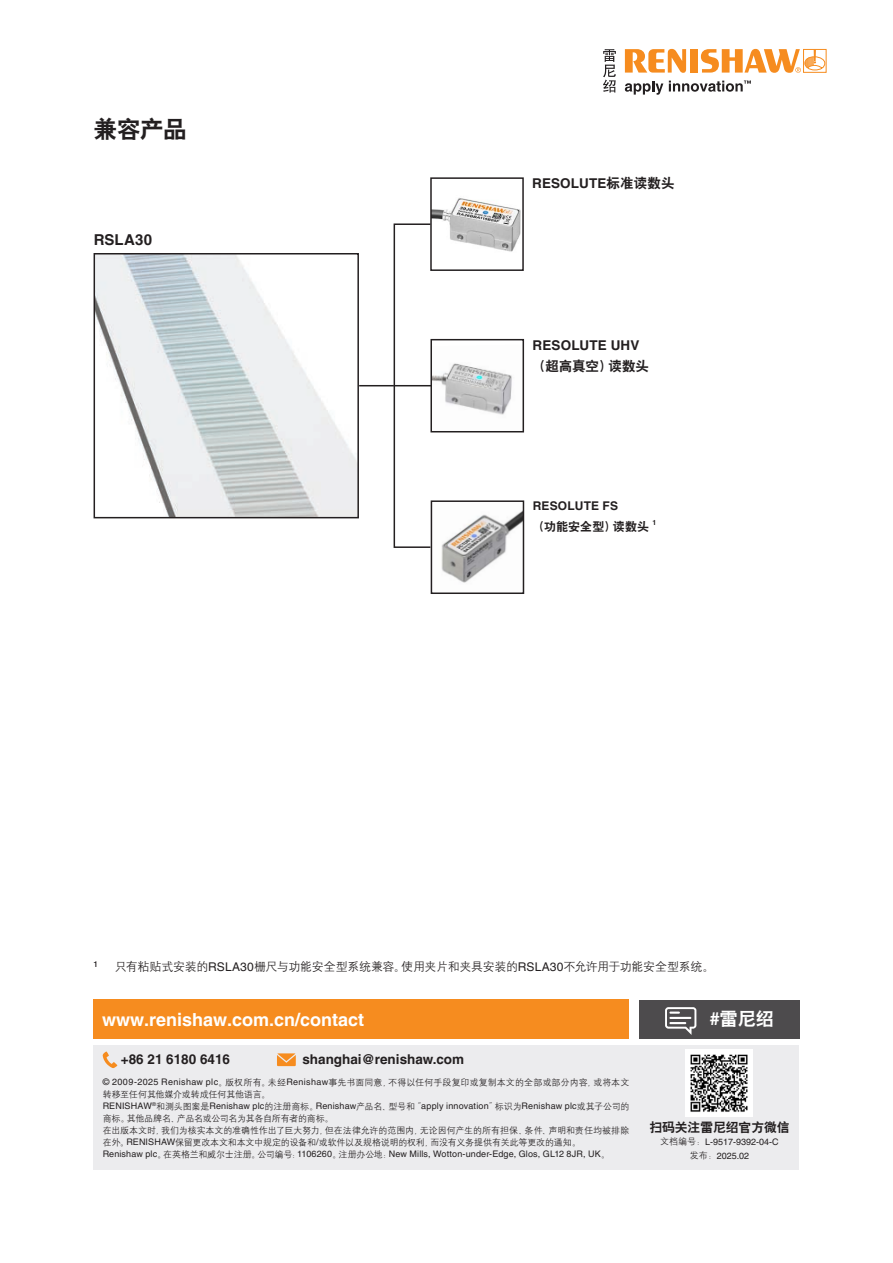
<style>
.page{position:relative;width:893px;height:1263px;background:#fff}
.page>*{position:absolute;margin:0;border:0;box-sizing:border-box;transform-origin:0 0}
.Heading_1__16pt_bold{font:24px "H Yb 2 gj";color:#231f20}
.t1{font:700 18px "Helvetica LT Pro";color:#fff}
.t2{font:18px "H Yb 2 gj";color:#fff}
._10pt_Body_Text_Bold{font:700 15px "Helvetica LT Pro";letter-spacing:.005em;color:#231f20}
._8pt_Body_Text_Bold{font:700 13.5px/20.1px "Helvetica LT Pro";color:#231f20}
.t3{font:12.75px "H Yb 2 gj";color:#231f20}
.Footnote{font:12px "H Yg 2 gj";letter-spacing:-.025em;color:#231f20}
._8pt_Body_Text_Bold-2{font:700 12px/20.1px "Helvetica LT Pro";letter-spacing:.015em;color:#231f20}
.t4{font:9px/12px "H Yg 2 gj";letter-spacing:-.01em;color:#231f20}
.t5{font:9px "Helvetica LT Pro";letter-spacing:.015em;color:#231f20}
.s1{font-family:"H Yb 2 gj";font-weight:400}
.s2{font-family:"Helvetica LT Pro";font-size:13.5px}
.s3{font-family:"Helvetica LT Pro"}
.s4{font-family:"H Yg 2 gj"}
.s5{font-family:"Helvetica LT Pro";font-weight:700}
</style>
<div class="page">
<div style="left:94px;top:1045px;width:705px;height:124px;background:#ececee"></div>
<svg style="left:103px;top:1051px;width:14px;height:17px"></svg>
<svg style="left:277px;top:1053px;width:19px;height:13px"></svg>
<div style="left:639px;top:1000px;width:160px;height:39px;background:#4d4b4d"></div>
<svg style="left:665px;top:1007px;width:31px;height:28px"></svg>
<div style="left:94px;top:1000px;width:535px;height:39px;background:#f68c1f"></div>
<div style="left:94px;top:999px;width:535px;height:38px;background:#f68c1f"></div>
<img style="left:686px;top:1049px;width:67px;height:67px">
<img style="left:97px;top:256px;width:259px;height:259px">
<div style="left:94px;top:253px;width:265px;height:265px;border:2px solid #231f20"></div>
<img style="left:441px;top:511px;width:80px;height:72px">
<div style="left:431px;top:500px;width:93px;height:94px;border:2px solid #231f20"></div>
<hr style="left:359px;top:385px;width:35px;height:1px;background:#231f20">
<div style="left:394px;top:223px;width:37px;height:325px;border:2px solid #231f20"></div>
<img style="left:433px;top:198px;width:88px;height:54px">
<div style="left:430px;top:177px;width:94px;height:94px;border:2px solid #231f20"></div>
<img style="left:433px;top:363px;width:79px;height:52px">
<div style="left:430px;top:339px;width:94px;height:93px;border:2px solid #231f20"></div>
<hr style="left:394px;top:385px;width:37px;height:1px;background:#231f20">
<svg style="left:625px;top:49px;width:61px;height:24px"></svg>
<div style="left:690px;top:49px;width:8px;height:24px;background:#f68c1f"></div>
<svg style="left:625px;top:81px;width:38px;height:14px"></svg>
<svg style="left:701px;top:49px;width:124px;height:24px"></svg>
<svg style="left:669px;top:80px;width:82px;height:12px"></svg>
<svg style="left:603px;top:49px;width:13px;height:44px"></svg>
<p class="Heading_1__16pt_bold" style="left:94px;top:117px;width:95px">兼容产品</p>
<p class="_10pt_Body_Text_Bold" style="left:94px;top:231px;width:60px">RSLA30</p>
<p class="_8pt_Body_Text_Bold" style="left:532px;top:173px;width:144px">RESOLUTE<span class="s1">标准读数头</span></p>
<p class="_8pt_Body_Text_Bold" style="left:533px;top:335px;width:118px">RESOLUTE UHV<span class="s1">（超高真空）读数头</span></p>
<p class="_8pt_Body_Text_Bold-2" style="left:533px;top:496px;width:125px">RESOLUTE FS<br><span class="s1">（功能安全型）读数头</span> <sup>1</sup></p>
<p class="Footnote" style="left:94px;top:960px;width:622px"><span class="s2">¹</span> 只有粘贴式安装的<span class="s3">RSLA30</span>栅尺与功能安全型系统兼容。使用夹片和夹具安装的<span class="s3">RSLA30</span>不允许用于功能安全型系统。</p>
<h2 class="t1" style="left:102px;top:1009px;width:264px">www.renishaw.com.cn/contact</h2>
<h3 class="_8pt_Body_Text_Bold" style="left:121px;top:1049px;width:111px">+86 21 6180 6416</h3>
<h3 class="_8pt_Body_Text_Bold" style="left:302px;top:1049px;width:163px">shanghai@renishaw.com</h3>
<p class="t4" style="left:103px;top:1076px;width:528px"><span class="s3">© 2009-2025 Renishaw plc</span>。版权所有。未经<span class="s3">Renishaw</span>事先书面同意，不得以任何手段复印或复制本文的全部或部分内容，或将本文转移至任何其他媒介或转成任何其他语言。</p>
<p class="t5" style="left:103px;top:1101px;width:528px">RENISHAW<sup>®</sup><span class="s4">和测头图案是</span>Renishaw plc<span class="s4">的注册商标。</span>Renishaw<span class="s4">产品名、型号和“</span>apply innovation<span class="s4">”标识为</span>Renishaw plc<span class="s4">或其子公司的</span></p>
<p class="t4" style="left:103px;top:1112px;width:528px">商标。其他品牌名、产品名或公司名为其各自所有者的商标。<br>在出版本文时，我们为核实本文的准确性作出了巨大努力，但在法律允许的范围内，无论因何产生的所有担保、条件、声明和责任均被排除在外。<span class="s3">RENISHAW</span>保留更改本文和本文中规定的设备和<span class="s3">/</span>或软件以及规格说明的权利，而没有义务提供有关此等更改的通知。</p>
<p class="t5" style="left:103px;top:1149px;width:509px">Renishaw plc<span class="s4">。在英格兰和威尔士注册。公司编号：</span>1106260<span class="s4">。注册办公地：</span>New Mills, Wotton-under-Edge, Glos, GL12 8JR, UK<span class="s4">。</span></p>
<h2 class="t2" style="left:710px;top:1010px;width:66px"><span class="s5">#</span>雷尼绍</h2>
<h3 class="t3" style="left:649px;top:1120px;width:142px">扫码关注雷尼绍官方微信</h3>
<p class="t5" style="left:660px;top:1137px;width:120px"><span class="s4">文档编号：</span>L-9517-9392-04-C</p>
<p class="t5" style="left:690px;top:1150px;width:61px"><span class="s4">发布：</span>2025.02</p>
</div>
